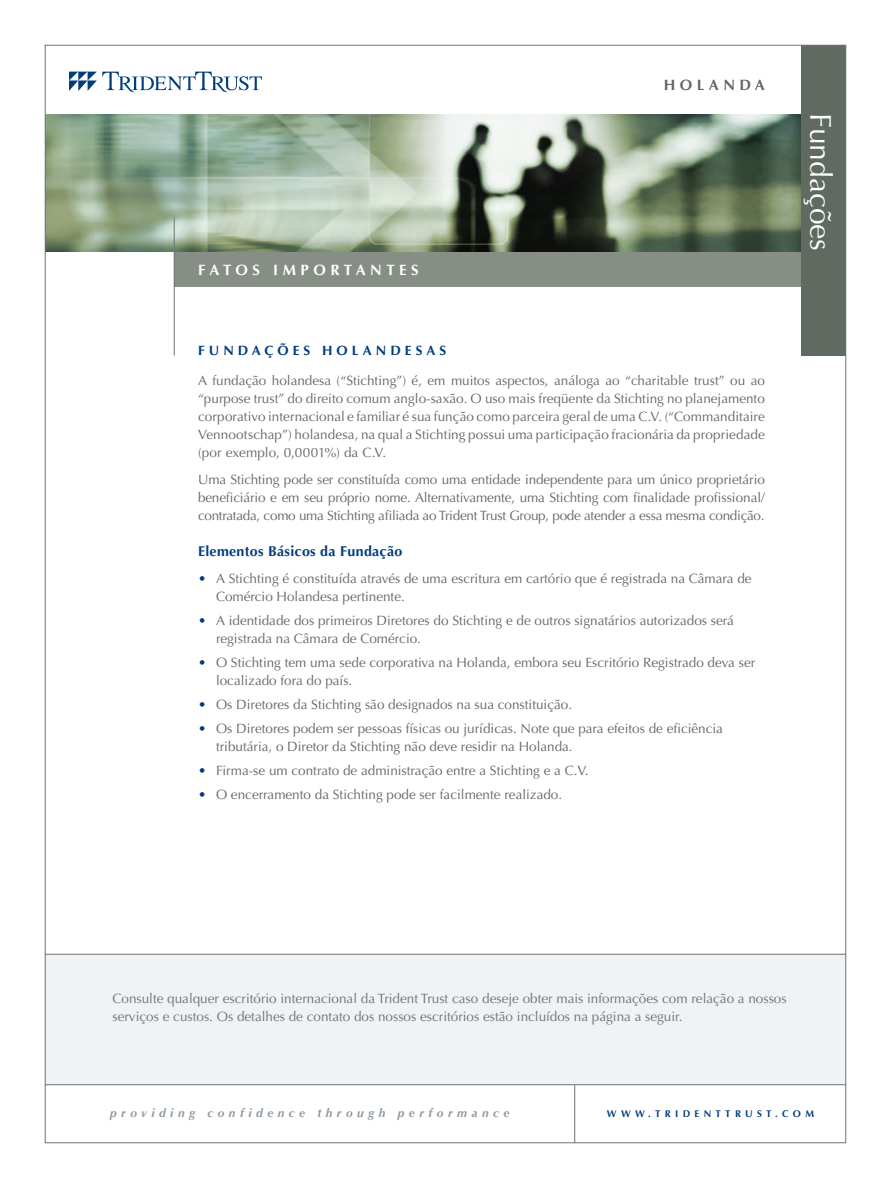
<style>
.page{position:relative;width:891px;height:1188px;background:#fff}
.page>*{position:absolute;margin:0;border:0;box-sizing:border-box;transform-origin:0 0}
.t1{font:30px "Optima LT Std";color:#fff}
.t2{font:700 15px "Optima LT Std";letter-spacing:.3em;color:#fff}
.t3{font:700 15px "Optima LT Std";letter-spacing:.3em;color:#606a60}
.Head_2{font:700 14.25px "Optima LT Std";letter-spacing:.02em;color:#013d7d}
.Text-6pts___Above{font:13.5px/18px "Optima LT Std";letter-spacing:-.02em;color:#606a60;text-align:justify}
.Bullets-1{font:13.5px/18px "Optima LT Std";color:#606a60}
.xOffice-Contact_Line{font:13.5px/18px "Optima LT Std";color:#6a747b}
.Head_1{font:700 13.5px "Optima LT Std";letter-spacing:.3em;color:#013d7d}
.t4{font:italic 700 12px "Optima LT Std";letter-spacing:.37em;color:#8f99a1}
.t5{font:700 9.75px "Optima LT Std";letter-spacing:.44em;color:#013d7d}
.s1{color:#013d7d}
</style>
<div class="page">
<div style="left:45px;top:954px;width:801px;height:130px;background:#f0f2f3"></div>
<div style="left:174px;top:251px;width:630px;height:36px;background:#868e85"></div>
<img style="left:47px;top:114px;width:754px;height:137px">
<div style="left:801px;top:45px;width:45px;height:311px;background:#606a60"></div>
<hr style="left:45px;top:1084px;width:801px;height:1px;background:#6a747b">
<hr style="left:174px;top:218px;width:1px;height:138px;background:#6a747b">
<svg style="left:69px;top:72px;width:193px;height:20px"></svg>
<hr style="left:45px;top:954px;width:801px;height:1px;background:#6a747b">
<hr style="left:574px;top:1085px;width:1px;height:58px;background:#6a747b">
<p class="t2" style="left:198px;top:261px;width:222px">FATOS IMPORTANTES</p>
<p class="t3" style="left:664px;top:76px;width:103px">HOLANDA</p>
<p class="Head_1" style="left:198px;top:342px;width:250px">FUNDAÇÕES HOLANDESAS</p>
<p class="Text-6pts___Above" style="left:198px;top:372px;width:568px">A fundação holandesa (“Stichting”) é, em muitos aspectos, análoga ao “charitable trust” ou ao “purpose trust” do direito comum anglo-saxão. O uso mais freqüente da Stichting no planejamento corporativo internacional e familiar é sua função como parceira geral de uma C.V. (“Commanditaire Vennootschap”) holandesa, na qual a Stichting possui uma participação fracionária da propriedade (por exemplo, 0,0001%) da C.V.</p>
<p class="Text-6pts___Above" style="left:198px;top:471px;width:569px">Uma Stichting pode ser constituída como uma entidade independente para um único proprietário beneficiário e em seu próprio nome. Alternativamente, uma Stichting com finalidade profissional/ contratada, como uma Stichting afiliada ao Trident Trust Group, pode atender a essa mesma condição.</p>
<p class="Head_2" style="left:198px;top:543px;width:206px">Elementos Básicos da Fundação</p>
<p class="Bullets-1" style="left:216px;top:570px;width:537px;text-indent:-18px"><span class="s1">•</span> A Stichting é constituída através de uma escritura em cartório que é registrada na Câmara de<br>Comércio Holandesa pertinente.</p>
<p class="Bullets-1" style="left:216px;top:612px;width:520px;text-indent:-18px"><span class="s1">•</span> A identidade dos primeiros Diretores do Stichting e de outros signatários autorizados será registrada na Câmara de Comércio.</p>
<p class="Bullets-1" style="left:216px;top:654px;width:541px;text-indent:-18px"><span class="s1">•</span> O Stichting tem uma sede corporativa na Holanda, embora seu Escritório Registrado deva ser localizado fora do país.</p>
<p class="Bullets-1" style="left:198px;top:696px;width:376px"><span class="s1">•</span> Os Diretores da Stichting são designados na sua constituição.</p>
<p class="Bullets-1" style="left:216px;top:720px;width:509px;text-indent:-18px"><span class="s1">•</span> Os Diretores podem ser pessoas físicas ou jurídicas. Note que para efeitos de eficiência tributária, o Diretor da Stichting não deve residir na Holanda.</p>
<p class="Bullets-1" style="left:198px;top:762px;width:392px"><span class="s1">•</span> Firma-se um contrato de administração entre a Stichting e a C.V.</p>
<p class="Bullets-1" style="left:198px;top:786px;width:366px"><span class="s1">•</span> O encerramento da Stichting pode ser facilmente realizado.</p>
<p class="t1" style="left:838px;top:112px;width:140px;rotate:90deg">Fundações</p>
<p class="xOffice-Contact_Line" style="left:112px;top:990px;width:676px">Consulte qualquer escritório internacional da Trident Trust caso deseje obter mais informações com relação a nossos serviços e custos. Os detalhes de contato dos nossos escritórios estão incluídos na página a seguir.</p>
<p class="t4" style="left:110px;top:1106px;width:401px">providing confidence through performance</p>
<p class="t5" style="left:607px;top:1108px;width:209px">WWW.TRIDENTTRUST.COM</p>
</div>
